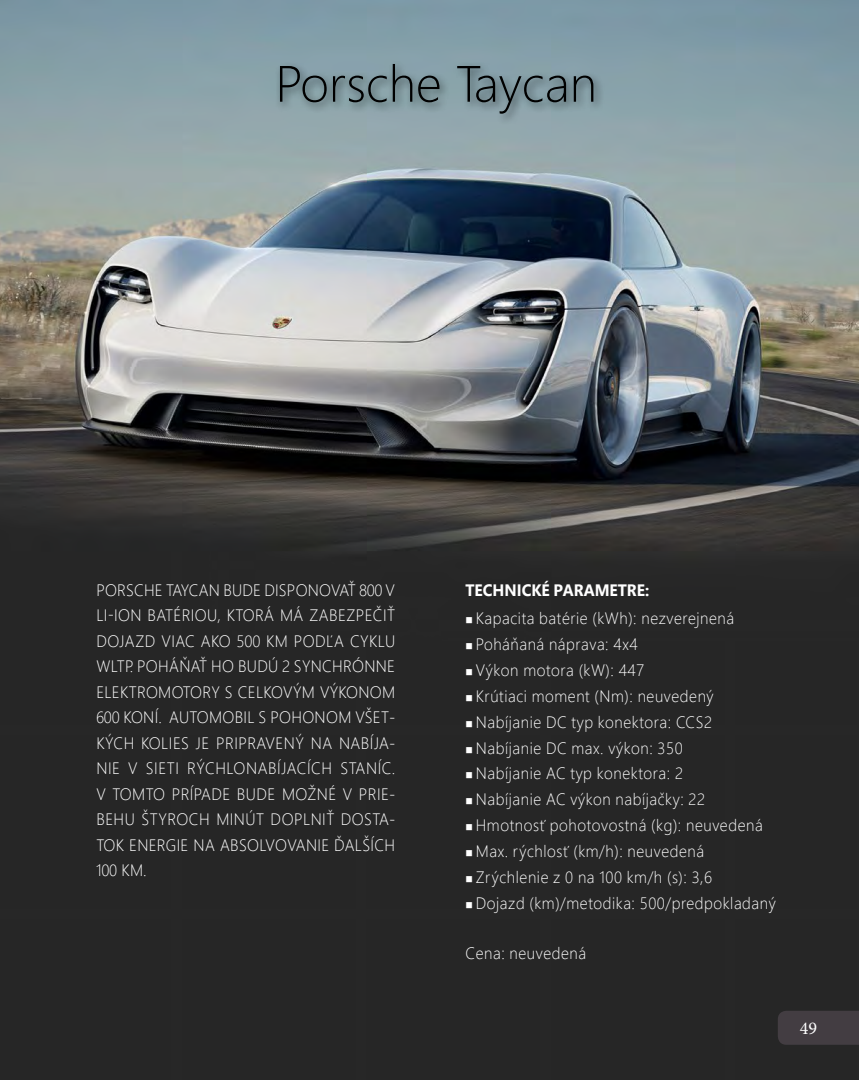
<style>
.page{position:relative;width:859px;height:1080px;background:#fff}
.page>*{position:absolute;margin:0;border:0;box-sizing:border-box;transform-origin:0 0}
.t1{font:300 51px "Segoe UI";color:#000}
.t2{font:18px "Minion Pro";color:#fff}
.t3{font:300 16.5px "Segoe Pro Display";letter-spacing:.04em;color:#fff;scale:.95 1}
.t4{font:300 16.5px/25.5px "Segoe UI";letter-spacing:.02em;color:#fff;text-align:justify;scale:.95 1}
.t5{font:700 16.5px "Segoe Pro Display";color:#fff;scale:.95 1}
</style>
<div class="page">
<img style="left:0;top:0;width:859px;height:1080px">
<div style="left:778px;top:1011px;width:81px;height:34px;background:#433d42"></div>
<div style="left:274px;top:60px;width:330px;height:65px;background:#000;opacity:.55"></div>
<h1 class="t1" style="left:275px;top:36px;width:323px">Porsche Taycan</h1>
<p class="t4" style="left:96px;top:576px;width:317px">PORSCHE TAYCAN BUDE DISPONOVAŤ 800 V LI-ION BATÉRIOU, KTORÁ MÁ ZABEZPEČIŤ DOJAZD VIAC AKO 500 KM PODĽA CYKLU WLTP. POHÁŇAŤ HO BUDÚ 2 SYNCHRÓNNE ELEKTROMOTORY S CELKOVÝM VÝKONOM 600 KONÍ. AUTOMOBIL S POHONOM VŠET-KÝCH KOLIES JE PRIPRAVENÝ NA NABÍJA-NIE V SIETI RÝCHLONABÍJACÍCH STANÍC.<br>V TOMTO PRÍPADE BUDE MOŽNÉ V PRIE-BEHU ŠTYROCH MINÚT DOPLNIŤ DOSTA-TOK ENERGIE NA ABSOLVOVANIE ĎALŠÍCH 100 KM.</p>
<p class="t5" style="left:465px;top:579px;width:195px">TECHNICKÉ PARAMETRE:</p>
<p class="t3" style="left:465px;top:607px;width:284px">■ Kapacita batérie (kWh): nezverejnená</p>
<p class="t3" style="left:465px;top:633px;width:183px">■ Poháňaná náprava: 4x4</p>
<p class="t3" style="left:465px;top:659px;width:190px">■ Výkon motora (kW): 447</p>
<p class="t3" style="left:465px;top:685px;width:263px">■ Krútiaci moment (Nm): neuvedený</p>
<p class="t3" style="left:465px;top:711px;width:261px">■ Nabíjanie DC typ konektora: CCS2</p>
<p class="t3" style="left:465px;top:736px;width:230px">■ Nabíjanie DC max. výkon: 350</p>
<p class="t3" style="left:465px;top:762px;width:230px">■ Nabíjanie AC typ konektora: 2</p>
<p class="t3" style="left:465px;top:788px;width:254px">■ Nabíjanie AC výkon nabíjačky: 22</p>
<p class="t3" style="left:465px;top:814px;width:314px">■ Hmotnosť pohotovostná (kg): neuvedená</p>
<p class="t3" style="left:465px;top:840px;width:253px">■ Max. rýchlosť (km/h): neuvedená</p>
<p class="t3" style="left:465px;top:866px;width:261px">■ Zrýchlenie z 0 na 100 km/h (s): 3,6</p>
<p class="t3" style="left:465px;top:892px;width:328px">■ Dojazd (km)/metodika: 500/predpokladaný</p>
<p class="t3" style="left:465px;top:942px;width:129px">Cena: neuvedená</p>
<p class="t2" style="left:800px;top:1017px;width:19px">49</p>
</div>
